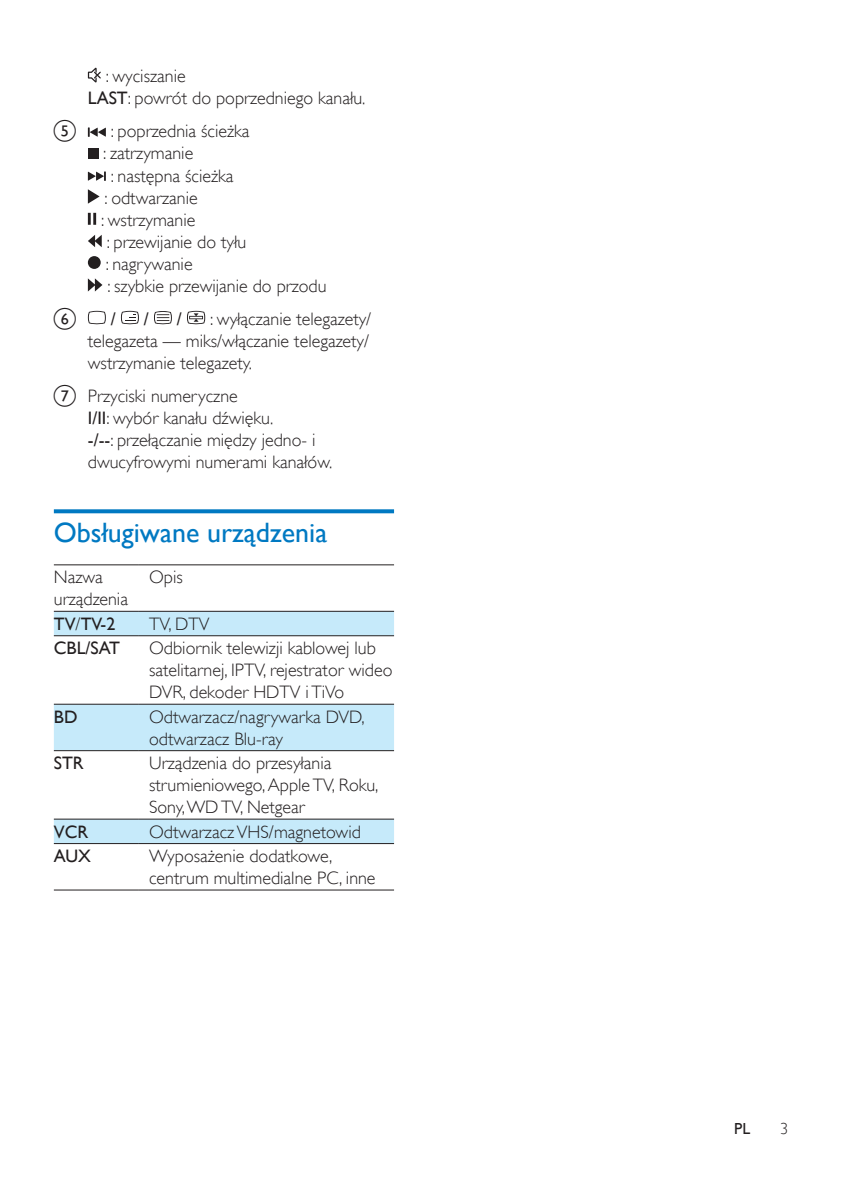
<style>
.page{position:relative;width:842px;height:1191px;background:#fff}
.page>*{position:absolute;margin:0;border:0;box-sizing:border-box;transform-origin:0 0}
.heading2{font:28px "Gill Sans Alt One WGL";color:#0079c2}
.Body_Text{font:18px/22px "Gill Sans Alt One WGL Light";color:#231f20}
.List_Continue{font:18px/22px "Gill Sans Alt One WGL Light";color:#231f20}
.Body_Text-2{font:18px "Gill Sans Alt One WGL";color:#231f20}
.language_indication{font:16px "Gill Sans Alt One WGL";color:#231f20}
.t1{font:16px "Gill Sans Alt One WGL Light";color:#231f20}
.s1{font-family:"Gill Sans Alt One WGL"}
.s2{font-family:"Gill Sans Alt One WGL Light"}
</style>
<div class="page">
<svg style="left:54px;top:509px;width:340px;height:4px"></svg>
<svg style="left:88px;top:68px;width:13px;height:14px"></svg>
<svg style="left:88px;top:127px;width:18px;height:10px"></svg>
<div style="left:88px;top:148px;width:10px;height:11px;background:#231f20"></div>
<svg style="left:88px;top:171px;width:18px;height:10px"></svg>
<svg style="left:88px;top:189px;width:12px;height:15px"></svg>
<svg style="left:88px;top:213px;width:8px;height:12px"></svg>
<svg style="left:88px;top:235px;width:14px;height:12px"></svg>
<div style="left:88px;top:256px;width:13px;height:13px;background:#231f20;border-radius:50%"></div>
<svg style="left:88px;top:278px;width:14px;height:13px"></svg>
<svg style="left:88px;top:311px;width:18px;height:13px"></svg>
<svg style="left:121px;top:311px;width:18px;height:13px"></svg>
<svg style="left:154px;top:311px;width:18px;height:13px"></svg>
<svg style="left:187px;top:311px;width:18px;height:13px"></svg>
<svg style="left:54px;top:612px;width:340px;height:231px"></svg>
<hr style="left:54px;top:564px;width:85px;height:1px;background:#231f20">
<hr style="left:139px;top:564px;width:255px;height:1px;background:#231f20">
<hr style="left:54px;top:611px;width:85px;height:1px;background:#231f20">
<hr style="left:139px;top:611px;width:255px;height:1px;background:#231f20">
<hr style="left:54px;top:635px;width:85px;height:1px;background:#231f20">
<hr style="left:139px;top:635px;width:255px;height:1px;background:#231f20">
<hr style="left:54px;top:703px;width:85px;height:1px;background:#231f20">
<hr style="left:139px;top:703px;width:255px;height:1px;background:#231f20">
<hr style="left:54px;top:750px;width:85px;height:1px;background:#231f20">
<hr style="left:139px;top:750px;width:255px;height:1px;background:#231f20">
<hr style="left:54px;top:818px;width:85px;height:1px;background:#231f20">
<hr style="left:139px;top:818px;width:255px;height:1px;background:#231f20">
<hr style="left:54px;top:843px;width:85px;height:1px;background:#231f20">
<hr style="left:139px;top:843px;width:255px;height:1px;background:#231f20">
<hr style="left:54px;top:889px;width:85px;height:1px;background:#231f20">
<hr style="left:139px;top:889px;width:255px;height:1px;background:#231f20">
<p class="List_Continue" style="left:106px;top:65px;width:81px">: wyciszanie</p>
<p class="List_Continue" style="left:88px;top:87px;width:279px"><span class="s1">LAST</span>: powrót do poprzedniego kanału.</p>
<p class="Body_Text" style="left:111px;top:120px;width:140px">: poprzednia ścieżka</p>
<p class="List_Continue" style="left:103px;top:142px;width:92px">: zatrzymanie</p>
<p class="List_Continue" style="left:111px;top:164px;width:124px">: następna ścieżka</p>
<p class="List_Continue" style="left:105px;top:186px;width:95px">: odtwarzanie</p>
<p class="List_Continue" style="left:101px;top:208px;width:96px">: wstrzymanie</p>
<p class="List_Continue" style="left:107px;top:230px;width:141px">: przewijanie do tyłu</p>
<p class="List_Continue" style="left:106px;top:252px;width:88px">: nagrywanie</p>
<p class="List_Continue" style="left:107px;top:274px;width:220px">: szybkie przewijanie do przodu</p>
<p class="Body_Text-2" style="left:111px;top:306px;width:7px">/</p>
<p class="Body_Text-2" style="left:144px;top:306px;width:7px">/</p>
<p class="Body_Text-2" style="left:177px;top:306px;width:7px">/</p>
<p class="Body_Text" style="left:88px;top:308px;width:285px;text-indent:122px">: wyłączanie telegazety/ telegazeta — miks/włączanie telegazety/ wstrzymanie telegazety.</p>
<p class="Body_Text" style="left:88px;top:385px;width:151px">Przyciski numeryczne</p>
<p class="List_Continue" style="left:88px;top:407px;width:187px"><span class="s1">I/II</span>: wybór kanału dźwięku.</p>
<p class="List_Continue" style="left:88px;top:429px;width:246px"><span class="s1">-/--</span>: przełączanie między jedno- i dwucyfrowymi numerami kanałów.</p>
<p class="heading2" style="left:54px;top:513px;width:275px">Obsługiwane urządzenia</p>
<p class="Body_Text" style="left:54px;top:566px;width:76px">Nazwa urządzenia</p>
<p class="Body_Text" style="left:149px;top:566px;width:35px">Opis</p>
<p class="Body_Text-2" style="left:54px;top:611px;width:63px">TV<span class="s2">/</span>TV-2</p>
<p class="Body_Text" style="left:149px;top:613px;width:62px">TV, DTV</p>
<p class="Body_Text-2" style="left:54px;top:636px;width:68px">CBL/SAT</p>
<p class="Body_Text" style="left:149px;top:637px;width:245px">Odbiornik telewizji kablowej lub satelitarnej, IPTV, rejestrator wideo<br>DVR, dekoder HDTV i TiVo</p>
<p class="Body_Text-2" style="left:54px;top:704px;width:25px">BD</p>
<p class="Body_Text" style="left:149px;top:705px;width:217px">Odtwarzacz/nagrywarka DVD, odtwarzacz Blu-ray</p>
<p class="Body_Text-2" style="left:54px;top:750px;width:31px">STR</p>
<p class="Body_Text" style="left:149px;top:752px;width:231px">Urządzenia do przesyłania strumieniowego, Apple TV, Roku,<br>Sony, WD TV, Netgear</p>
<p class="Body_Text-2" style="left:54px;top:819px;width:36px">VCR</p>
<p class="Body_Text" style="left:149px;top:820px;width:213px">Odtwarzacz VHS/magnetowid</p>
<p class="Body_Text-2" style="left:54px;top:843px;width:39px">AUX</p>
<p class="Body_Text" style="left:149px;top:845px;width:228px">Wyposażenie dodatkowe, centrum multimedialne PC, inne</p>
<p class="language_indication" style="left:734px;top:1118px;width:17px">PL</p>
<p class="t1" style="left:780px;top:1118px;width:9px">3</p>
</div>
